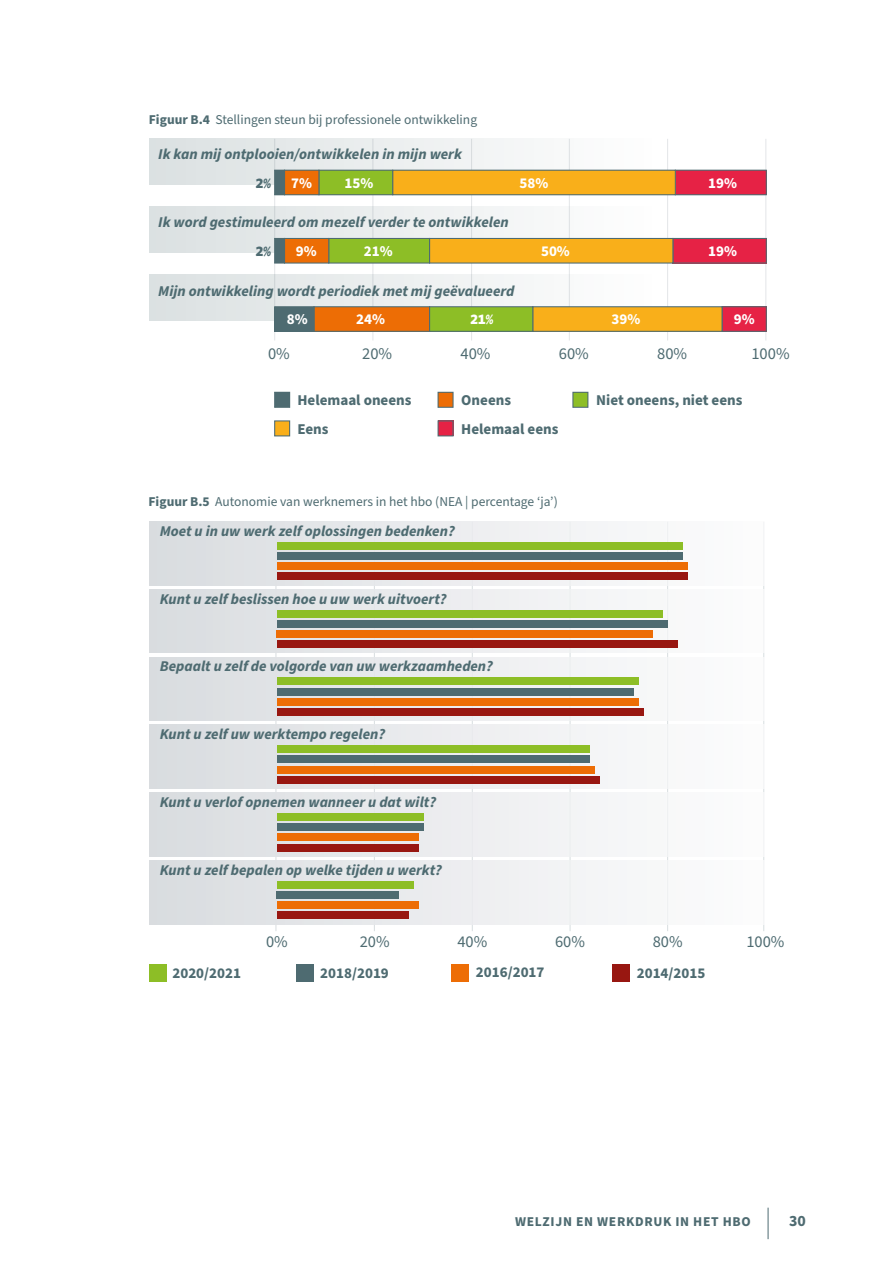
<style>
.page{position:relative;width:893px;height:1263px;background:#fff}
.page>*{position:absolute;margin:0;border:0;box-sizing:border-box;transform-origin:0 0}
.t1{font:16.5px "Source Sans Pro";color:#4e6b71}
.t2{font:700 15.75px "Source Sans Pro";color:#4e6b71}
.t3{font:italic 700 15px "Source Sans Pro";color:#4e6b71}
.t4{font:700 15px "Source Sans Pro";color:#4e6b71}
.t5{font:700 15px "Source Sans Pro";color:#fff}
.t6{font:13.5px "Source Sans Pro";color:#4e6b71}
.t7{font:700 13.5px "Source Sans Pro";letter-spacing:.05em;color:#4e6b71}
.t8{font:700 13.5px "Ideal Sans";color:#4e6b71}
.t9{font:700 13.5px "Ideal Sans";color:#fff}
.s1{font-weight:700}
</style>
<div class="page">
<hr style="left:768px;top:1208px;width:1px;height:31px;background:#4e6b71">
<hr style="left:274px;top:139px;width:1px;height:201px;background:#e5e7e9">
<hr style="left:372px;top:139px;width:1px;height:201px;background:#e5e7e9">
<hr style="left:471px;top:139px;width:1px;height:201px;background:#e5e7e9">
<hr style="left:569px;top:139px;width:1px;height:201px;background:#e5e7e9">
<hr style="left:667px;top:139px;width:1px;height:201px;background:#e5e7e9">
<hr style="left:765px;top:139px;width:1px;height:201px;background:#e5e7e9">
<svg style="left:149px;top:139px;width:510px;height:45px"></svg>
<div style="left:149px;top:207px;width:510px;height:45px;background:linear-gradient(to right,#dbe1e1,#fdfdfd)"></div>
<div style="left:149px;top:275px;width:510px;height:45px;background:linear-gradient(to right,#dbe1e2,#fefefe)"></div>
<div style="left:675px;top:170px;width:91px;height:25px;background:#e62245"></div>
<div style="left:675px;top:170px;width:92px;height:25px;border:1px solid #4e6b71"></div>
<div style="left:673px;top:238px;width:93px;height:25px;background:#e62245"></div>
<div style="left:672px;top:238px;width:95px;height:26px;border:1px solid #4e6b71"></div>
<div style="left:722px;top:307px;width:44px;height:24px;background:#e62245"></div>
<div style="left:721px;top:306px;width:46px;height:26px;border:1px solid #4e6b71"></div>
<div style="left:393px;top:170px;width:282px;height:25px;background:#f9af1a"></div>
<div style="left:392px;top:170px;width:284px;height:25px;border:1px solid #4e6b71"></div>
<div style="left:429px;top:238px;width:244px;height:25px;background:#f9af1a"></div>
<div style="left:429px;top:238px;width:244px;height:26px;border:1px solid #4e6b71"></div>
<div style="left:533px;top:307px;width:189px;height:24px;background:#f9af1a"></div>
<div style="left:532px;top:306px;width:191px;height:26px;border:1px solid #4e6b71"></div>
<div style="left:319px;top:170px;width:74px;height:25px;background:#8dbe26"></div>
<div style="left:318px;top:170px;width:75px;height:25px;border:1px solid #4e6b71"></div>
<div style="left:329px;top:238px;width:101px;height:25px;background:#8dbe26"></div>
<div style="left:328px;top:238px;width:102px;height:26px;border:1px solid #4e6b71"></div>
<div style="left:429px;top:307px;width:104px;height:24px;background:#8dbe26"></div>
<div style="left:429px;top:306px;width:104px;height:26px;border:1px solid #4e6b71"></div>
<div style="left:284px;top:170px;width:35px;height:25px;background:#ed6d05"></div>
<div style="left:284px;top:170px;width:35px;height:25px;border:1px solid #4e6b71"></div>
<div style="left:284px;top:238px;width:45px;height:25px;background:#ed6d05"></div>
<div style="left:284px;top:238px;width:45px;height:26px;border:1px solid #4e6b71"></div>
<div style="left:314px;top:307px;width:115px;height:24px;background:#ed6d05"></div>
<div style="left:313px;top:306px;width:117px;height:26px;border:1px solid #4e6b71"></div>
<div style="left:275px;top:170px;width:9px;height:25px;background:#4e6b71"></div>
<div style="left:274px;top:170px;width:11px;height:25px;border:1px solid #4e6b71"></div>
<div style="left:275px;top:238px;width:9px;height:25px;background:#4e6b71"></div>
<div style="left:274px;top:238px;width:11px;height:26px;border:1px solid #4e6b71"></div>
<div style="left:275px;top:307px;width:39px;height:24px;background:#4e6b71"></div>
<div style="left:274px;top:306px;width:41px;height:26px;border:1px solid #4e6b71"></div>
<div style="left:438px;top:392px;width:15px;height:15px;background:#ed6d05"></div>
<div style="left:438px;top:392px;width:16px;height:16px;border:1px solid #4e6b71"></div>
<div style="left:573px;top:392px;width:15px;height:15px;background:#8dbe26"></div>
<div style="left:572px;top:392px;width:16px;height:16px;border:1px solid #4e6b71"></div>
<div style="left:275px;top:392px;width:15px;height:15px;background:#4e6b71"></div>
<div style="left:274px;top:392px;width:16px;height:16px;border:1px solid #4e6b71"></div>
<div style="left:438px;top:421px;width:15px;height:15px;background:#e62245"></div>
<div style="left:438px;top:420px;width:16px;height:16px;border:1px solid #4e6b71"></div>
<div style="left:275px;top:421px;width:15px;height:15px;background:#f9af1a"></div>
<div style="left:274px;top:420px;width:16px;height:16px;border:1px solid #4e6b71"></div>
<hr style="left:275px;top:522px;width:1px;height:409px;background:#677f87">
<hr style="left:763px;top:522px;width:1px;height:409px;background:#677f87">
<hr style="left:667px;top:522px;width:1px;height:409px;background:#677f87">
<hr style="left:570px;top:522px;width:1px;height:409px;background:#677f87">
<hr style="left:472px;top:522px;width:1px;height:409px;background:#677f87">
<hr style="left:374px;top:522px;width:1px;height:409px;background:#677f87">
<svg style="left:150px;top:522px;width:614px;height:63px"></svg>
<svg style="left:150px;top:589px;width:614px;height:64px"></svg>
<svg style="left:150px;top:657px;width:614px;height:64px"></svg>
<svg style="left:150px;top:725px;width:614px;height:63px"></svg>
<svg style="left:150px;top:793px;width:614px;height:63px"></svg>
<div style="left:150px;top:860px;width:614px;height:64px;background:linear-gradient(to right,#d3d8d8,#fefefe)"></div>
<div style="left:612px;top:964px;width:17px;height:18px;background:#981711"></div>
<div style="left:277px;top:573px;width:410px;height:7px;background:#981711"></div>
<div style="left:277px;top:640px;width:400px;height:8px;background:#981711"></div>
<div style="left:277px;top:708px;width:366px;height:7px;background:#981711"></div>
<div style="left:277px;top:776px;width:322px;height:7px;background:#981711"></div>
<div style="left:277px;top:844px;width:142px;height:7px;background:#981711"></div>
<div style="left:277px;top:912px;width:132px;height:7px;background:#981711"></div>
<div style="left:452px;top:964px;width:17px;height:18px;background:#ed6d05"></div>
<div style="left:277px;top:563px;width:410px;height:7px;background:#ed6d05"></div>
<div style="left:277px;top:630px;width:376px;height:7px;background:#ed6d05"></div>
<div style="left:277px;top:698px;width:361px;height:7px;background:#ed6d05"></div>
<div style="left:277px;top:766px;width:317px;height:7px;background:#ed6d05"></div>
<div style="left:277px;top:834px;width:142px;height:7px;background:#ed6d05"></div>
<div style="left:277px;top:902px;width:142px;height:7px;background:#ed6d05"></div>
<div style="left:297px;top:964px;width:17px;height:18px;background:#4e6b71"></div>
<div style="left:277px;top:552px;width:405px;height:7px;background:#4e6b71"></div>
<div style="left:277px;top:620px;width:391px;height:7px;background:#4e6b71"></div>
<div style="left:277px;top:688px;width:356px;height:7px;background:#4e6b71"></div>
<div style="left:277px;top:756px;width:312px;height:7px;background:#4e6b71"></div>
<div style="left:277px;top:824px;width:146px;height:7px;background:#4e6b71"></div>
<div style="left:277px;top:891px;width:122px;height:7px;background:#4e6b71"></div>
<div style="left:150px;top:964px;width:17px;height:18px;background:#8dbe26"></div>
<div style="left:277px;top:542px;width:405px;height:7px;background:#8dbe26"></div>
<div style="left:277px;top:610px;width:386px;height:7px;background:#8dbe26"></div>
<div style="left:277px;top:678px;width:361px;height:7px;background:#8dbe26"></div>
<div style="left:277px;top:746px;width:312px;height:7px;background:#8dbe26"></div>
<div style="left:277px;top:813px;width:146px;height:8px;background:#8dbe26"></div>
<div style="left:277px;top:881px;width:137px;height:7px;background:#8dbe26"></div>
<p class="t6" style="left:149px;top:110px;width:330px"><span class="s1">Figuur B.4</span> Stellingen steun bij professionele ontwikkeling</p>
<p class="t3" style="left:158px;top:144px;width:305px">Ik kan mij ontplooien/ontwikkelen in mijn werk</p>
<p class="t8" style="left:256px;top:172px;width:17px">2%</p>
<p class="t5" style="left:291px;top:173px;width:22px">7%</p>
<p class="t5" style="left:344px;top:173px;width:30px">15%</p>
<p class="t5" style="left:520px;top:172px;width:30px">58%</p>
<p class="t5" style="left:708px;top:172px;width:30px">19%</p>
<p class="t3" style="left:158px;top:212px;width:352px">Ik word gestimuleerd om mezelf verder te ontwikkelen</p>
<p class="t8" style="left:256px;top:240px;width:17px">2%</p>
<p class="t5" style="left:296px;top:241px;width:22px">9%</p>
<p class="t5" style="left:364px;top:241px;width:30px">21%</p>
<p class="t5" style="left:541px;top:240px;width:30px">50%</p>
<p class="t5" style="left:708px;top:240px;width:30px">19%</p>
<p class="t3" style="left:158px;top:280px;width:358px">Mijn ontwikkeling wordt periodiek met mij geëvalueerd</p>
<p class="t5" style="left:287px;top:309px;width:22px">8%</p>
<p class="t5" style="left:356px;top:309px;width:30px">24%</p>
<p class="t9" style="left:471px;top:308px;width:24px">21%</p>
<p class="t5" style="left:611px;top:309px;width:30px">39%</p>
<p class="t5" style="left:734px;top:309px;width:22px">9%</p>
<p class="t1" style="left:268px;top:342px;width:23px">0%</p>
<p class="t1" style="left:362px;top:342px;width:32px">20%</p>
<p class="t1" style="left:461px;top:342px;width:32px">40%</p>
<p class="t1" style="left:559px;top:342px;width:32px">60%</p>
<p class="t1" style="left:657px;top:342px;width:32px">80%</p>
<p class="t1" style="left:751px;top:342px;width:40px">100%</p>
<p class="t4" style="left:297px;top:390px;width:116px">Helemaal oneens</p>
<p class="t4" style="left:461px;top:390px;width:51px">Oneens</p>
<p class="t4" style="left:596px;top:390px;width:148px">Niet oneens, niet eens</p>
<p class="t4" style="left:297px;top:419px;width:33px">Eens</p>
<p class="t4" style="left:461px;top:419px;width:99px">Helemaal eens</p>
<p class="t6" style="left:148px;top:493px;width:411px"><span class="s1">Figuur B.5</span> Autonomie van werknemers in het hbo (NEA | percentage ‘ja’)</p>
<p class="t3" style="left:160px;top:521px;width:296px">Moet u in uw werk zelf oplossingen bedenken?</p>
<p class="t3" style="left:160px;top:588px;width:288px">Kunt u zelf beslissen hoe u uw werk uitvoert?</p>
<p class="t3" style="left:160px;top:656px;width:335px">Bepaalt u zelf de volgorde van uw werkzaamheden?</p>
<p class="t3" style="left:160px;top:724px;width:227px">Kunt u zelf uw werktempo regelen?</p>
<p class="t3" style="left:160px;top:792px;width:278px">Kunt u verlof opnemen wanneer u dat wilt?</p>
<p class="t3" style="left:160px;top:859px;width:284px">Kunt u zelf bepalen op welke tijden u werkt?</p>
<p class="t1" style="left:266px;top:931px;width:23px">0%</p>
<p class="t1" style="left:360px;top:931px;width:31px">20%</p>
<p class="t1" style="left:457px;top:931px;width:31px">40%</p>
<p class="t1" style="left:555px;top:931px;width:31px">60%</p>
<p class="t1" style="left:653px;top:931px;width:31px">80%</p>
<p class="t1" style="left:746px;top:931px;width:40px">100%</p>
<p class="t4" style="left:172px;top:962px;width:70px">2020/2021</p>
<p class="t4" style="left:320px;top:963px;width:70px">2018/2019</p>
<p class="t4" style="left:476px;top:962px;width:70px">2016/2017</p>
<p class="t4" style="left:637px;top:963px;width:70px">2014/2015</p>
<p class="t7" style="left:515px;top:1213px;width:237px">WELZIJN EN WERKDRUK IN HET HBO</p>
<p class="t2" style="left:789px;top:1210px;width:18px">30</p>
</div>
